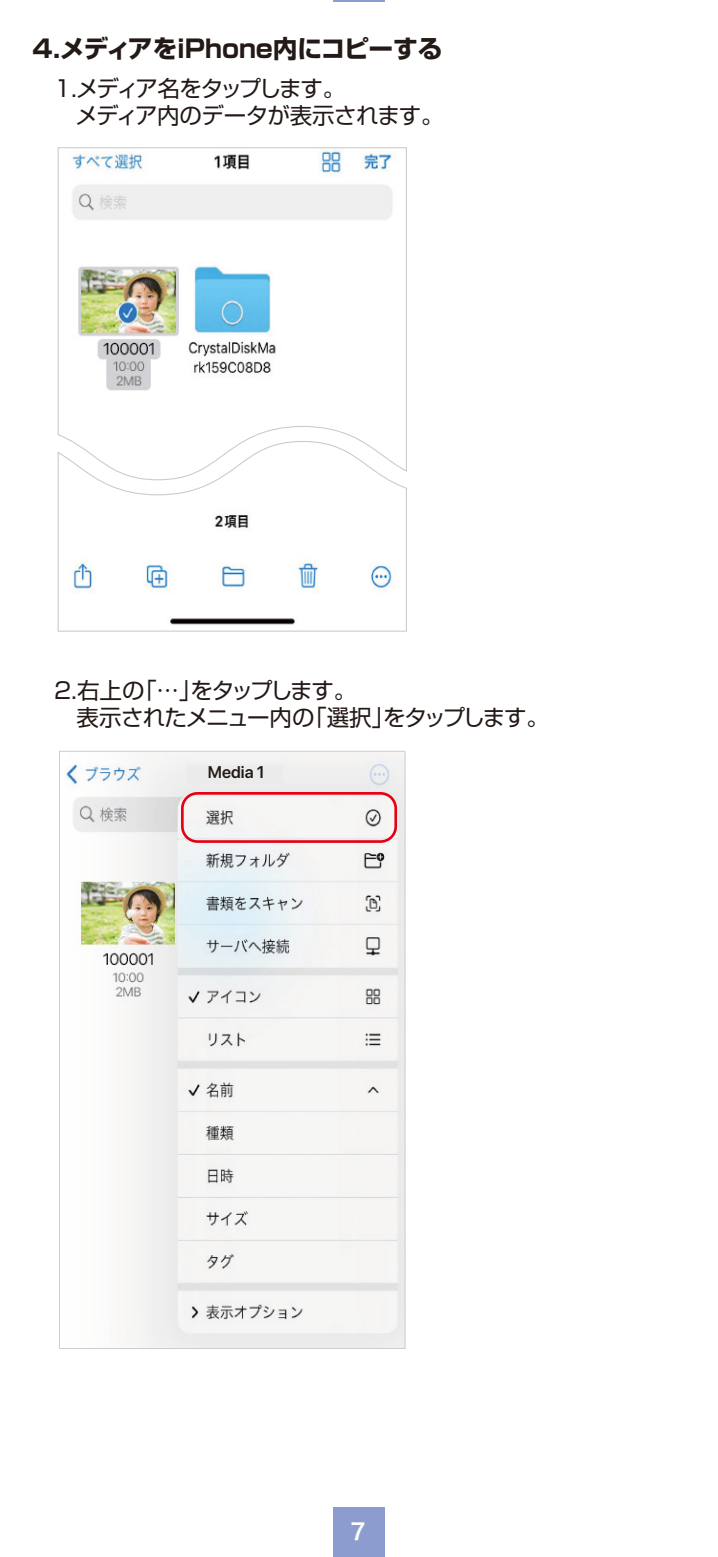
<style>
.page{position:relative;width:718px;height:1557px;background:#fff}
.page>*{position:absolute;margin:0;border:0;box-sizing:border-box;transform-origin:0 0}
.t1{font:700 24.75px "Shin Go Pro";color:#231916}
.t2{font:22.5px/27px "Shin Go Pro";letter-spacing:-.05em;color:#231916}
.t3{font:22.5px "Hira Kaku Pro W6";color:#fff;scale:.95 1}
.t4{font:600 16.88px "SF Pro Display";color:#231916}
</style>
<div class="page">
<svg style="left:58px;top:480px;width:349px;height:151px"></svg>
<svg style="left:58px;top:147px;width:349px;height:333px"></svg>
<svg style="left:59px;top:750px;width:346px;height:598px;fill:#f5f4f4"></svg>
<svg style="left:181px;top:792px;width:216px;height:50px"></svg>
<hr style="left:333px;top:0;width:51px;height:1px;background:#8c9ccf">
<div style="left:333px;top:1506px;width:51px;height:50px;background:#8c9ccf"></div>
<p class="t1" style="left:33px;top:29px;width:411px">4.メディアをiPhone内にコピーする</p>
<p class="t2" style="left:54px;top:72px;width:391px">1.メディア名をタップします。<br>　メディア内のデータが表示されます。</p>
<p class="t2" style="left:54px;top:674px;width:496px">2.右上の「…」をタップします。<br>　表示されたメニュー内の「選択」をタップします。</p>
<p class="t4" style="left:208px;top:760px;width:58px">Media 1</p>
<p class="t3" style="left:350px;top:1511px;width:18px">7</p>
</div>
